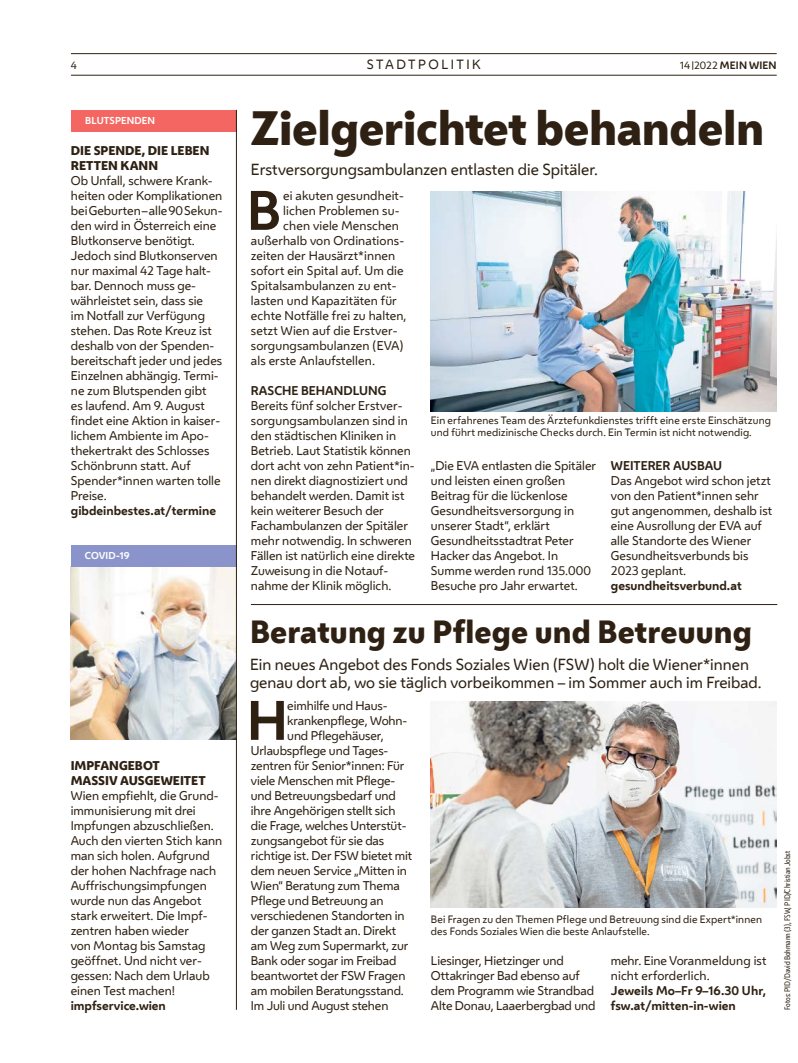
<style>
.page{position:relative;width:798px;height:1063px;background:#fff}
.page>*{position:absolute;margin:0;border:0;box-sizing:border-box;transform-origin:0 0}
.FT_FT_Initial3{font:700 51.88px "Wiener Melange";color:#2e2113}
.HL_Header_36pt{font:800 45px "Wiener Melange";letter-spacing:-.01em;color:#2e2113}
.HL_Header_24pt{font:800 30px "Wiener Melange";letter-spacing:.005em;color:#2e2113}
.HL_VS_12pt{font:15px/18px "Wiener Melange";color:#2e2113}
.t1{font:12.5px "Wiener Melange";color:#2e2113}
.Spalte_Infobox_Spalte_FT{font:11.88px/15px "Wiener Melange";color:#2e2113}
.FT_FT{font:11.88px/15px "Wiener Melange";color:#2e2113}
.FT_FT_Initial3-2{font:11.88px/15px "Wiener Melange";letter-spacing:-.01em;color:#2e2113}
.FT_FT_Initial3-3{font:11.88px "Wiener Melange";letter-spacing:.01em;color:#2e2113}
.FT_FT_Initial3-4{font:700 11.88px/15px "Wiener Melange";color:#2e2113}
.Spalte_Infobox_Spalte_Header{font:800 11.88px/15px "Wiener Melange";color:#2e2113}
.Spalte_Infobox_Spalte_FT-2{font:700 11.88px "Wiener Melange";color:#2e2113}
.FT_Zwischentitel{font:700 11.88px "Wiener Melange";color:#2e2113}
.FT_FT_Info_bold{font:700 11.88px "Wiener Melange";color:#2e2113}
.FT_Bildunterschrift{font:10px/12px "Wiener Melange";letter-spacing:.015em;color:#2e2113}
.t2{font:700 10px "Wiener Melange";letter-spacing:.01em;color:#2e2113}
.Spalte_Infobox_Spalte_Markerl{font:700 9.38px "Wiener Melange";letter-spacing:.01em;color:#fff}
.t3{font:7.5px "Wiener Melange Cd";color:#2e2113}
.s1{font-weight:400}
.s2{font-weight:400;font-size:7.5px}
</style>
<div class="page">
<hr style="left:71px;top:75px;width:705px;height:1px;background:#2e2113">
<hr style="left:71px;top:53px;width:705px;height:1px;background:#2e2113">
<img style="left:71px;top:567px;width:165px;height:173px">
<div style="left:71px;top:110px;width:166px;height:22px;background:#f46661"></div>
<div style="left:71px;top:545px;width:165px;height:22px;background:#8b94ca"></div>
<hr style="left:236px;top:110px;width:1px;height:900px;background:#2e2113">
<img style="left:431px;top:701px;width:345px;height:207px">
<img style="left:431px;top:191px;width:345px;height:221px">
<hr style="left:251px;top:604px;width:526px;height:1px;background:#2e2113">
<p class="FT_Bildunterschrift" style="left:71px;top:59px;width:8px">4</p>
<p class="t1" style="left:366px;top:55px;width:12px">Stadtpolitik</p>
<p class="t2" style="left:679px;top:57px;width:98px"><span class="s1">14</span> <span class="s2">|</span><span class="s1">2022</span> MEIN WIEN</p>
<p class="Spalte_Infobox_Spalte_Markerl" style="left:85px;top:113px;width:71px">BLUTSPENDEN</p>
<h1 class="Spalte_Infobox_Spalte_Header" style="left:71px;top:143px;width:140px">DIE SPENDE, DIE LEBEN<br>RETTEN KANN</h1>
<p class="Spalte_Infobox_Spalte_FT" style="left:71px;top:172px;width:153px">Ob Unfall, schwere Krank&shy;heiten oder Komplikationen bei Geburten – alle 90 Sekun&shy;den wird in Österreich eine<br>Blutkonserve benötigt.<br>Jedoch sind Blutkonserven nur maximal 42 Tage halt&shy;bar. Dennoch muss ge&shy;währleistet sein, dass sie<br>im Notfall zur Verfügung stehen. Das Rote Kreuz ist deshalb von der Spenden&shy;bereitschaft jeder und jedes<br>Einzelnen abhängig. Termi&shy;ne zum Blutspenden gibt<br>es laufend. Am 9. August findet eine Aktion in kaiser&shy;lichem Ambiente im Apo&shy;thekertrakt des Schlosses<br>Schönbrunn statt. Auf<br>Spender*innen warten tolle<br>Preise.</p>
<p class="Spalte_Infobox_Spalte_FT-2" style="left:71px;top:500px;width:146px">gibdeinbestes.at/termine</p>
<p class="Spalte_Infobox_Spalte_Markerl" style="left:85px;top:548px;width:46px">COVID-19</p>
<h1 class="Spalte_Infobox_Spalte_Header" style="left:71px;top:758px;width:91px">IMPFANGEBOT</h1>
<h1 class="Spalte_Infobox_Spalte_Header" style="left:71px;top:773px;width:136px">MASSIV AUSGEWEITET</h1>
<p class="Spalte_Infobox_Spalte_FT" style="left:71px;top:787px;width:153px">Wien empfiehlt, die Grund&shy;immunisierung mit drei<br>Impfungen abzuschließen.<br>Auch den vierten Stich kann man sich holen. Aufgrund der hohen Nachfrage nach<br>Auffrischungsimpfungen wurde nun das Angebot stark erweitert. Die Impf&shy;zentren haben wieder<br>von Montag bis Samstag geöffnet. Und nicht ver&shy;gessen: Nach dem Urlaub einen Test machen!</p>
<p class="Spalte_Infobox_Spalte_FT-2" style="left:71px;top:995px;width:97px">impfservice.wien</p>
<h1 class="HL_Header_36pt" style="left:250px;top:97px;width:515px">Zielgerichtet behandeln</h1>
<p class="HL_VS_12pt" style="left:251px;top:160px;width:348px">Erstversorgungsambulanzen entlasten die Spitäler.</p>
<p class="FT_FT_Initial3" style="left:247px;top:167px;width:35px">B</p>
<p class="FT_FT_Initial3-3" style="left:283px;top:186px;width:122px">ei akuten gesundheit-</p>
<p class="FT_FT_Initial3-3" style="left:283px;top:201px;width:118px">lichen Problemen su-</p>
<p class="FT_FT_Initial3-3" style="left:283px;top:216px;width:117px">chen viele Menschen</p>
<p class="FT_FT_Initial3-3" style="left:251px;top:231px;width:155px">außerhalb von Ordinations-</p>
<p class="FT_FT_Initial3-3" style="left:251px;top:246px;width:146px">zeiten der Hausärzt*innen</p>
<p class="FT_FT_Initial3-3" style="left:251px;top:261px;width:154px">sofort ein Spital auf. Um die</p>
<p class="FT_FT_Initial3-3" style="left:251px;top:276px;width:147px">Spitalsambulanzen zu ent-</p>
<p class="FT_FT_Initial3-3" style="left:251px;top:291px;width:147px">lasten und Kapazitäten für</p>
<p class="FT_FT_Initial3-3" style="left:251px;top:306px;width:157px">echte Notfälle frei zu halten,</p>
<p class="FT_FT_Initial3-3" style="left:251px;top:321px;width:148px">setzt Wien auf die Erstver-</p>
<p class="FT_FT_Initial3-3" style="left:251px;top:336px;width:154px">sorgungsambulanzen (EVA)</p>
<p class="FT_FT_Initial3-3" style="left:251px;top:351px;width:126px">als erste Anlaufstellen.</p>
<p class="FT_Zwischentitel" style="left:251px;top:380px;width:137px">RASCHE BEHANDLUNG</p>
<p class="FT_FT" style="left:251px;top:397px;width:166px">Bereits fünf solcher Erstver&shy;sorgungsambulanzen sind in den städtischen Kliniken in<br>Betrieb. Laut Statistik können dort acht von zehn Patient*in&shy;nen direkt diagnostiziert und behandelt werden. Damit ist kein weiterer Besuch der<br>Fachambulanzen der Spitäler mehr notwendig. In schweren<br>Fällen ist natürlich eine direkte<br>Zuweisung in die Notauf&shy;nahme der Klinik möglich.</p>
<p class="FT_Bildunterschrift" style="left:431px;top:414px;width:341px">Ein erfahrenes Team des Ärztefunkdienstes trifft eine erste Einschätzung und führt medizinische Checks durch. Ein Termin ist nicht notwendig.</p>
<p class="FT_FT" style="left:431px;top:457px;width:167px">„Die EVA entlasten die Spitäler und leisten einen großen<br>Beitrag für die lückenlose<br>Gesundheitsversorgung in unserer Stadt“, erklärt<br>Gesundheitsstadtrat Peter<br>Hacker das Angebot. In<br>Summe werden rund 135.000<br>Besuche pro Jahr erwartet.</p>
<p class="FT_Zwischentitel" style="left:610px;top:455px;width:112px">WEITERER AUSBAU</p>
<p class="FT_FT" style="left:610px;top:472px;width:163px">Das Angebot wird schon jetzt von den Patient*innen sehr gut angenommen, deshalb ist eine Ausrollung der EVA auf alle Standorte des Wiener<br>Gesundheitsverbunds bis<br>2023 geplant.</p>
<p class="FT_FT_Info_bold" style="left:610px;top:575px;width:132px">gesundheitsverbund.at</p>
<h1 class="HL_Header_24pt" style="left:250px;top:611px;width:503px">Beratung zu Pflege und Betreuung</h1>
<p class="HL_VS_12pt" style="left:250px;top:654px;width:513px">Ein neues Angebot des Fonds Soziales Wien (FSW) holt die Wiener*innen genau dort ab, wo sie täglich vorbeikommen – im Sommer auch im Freibad.</p>
<p class="FT_FT_Initial3" style="left:247px;top:677px;width:42px">H</p>
<p class="FT_FT_Initial3-2" style="left:287px;top:697px;width:102px">eimhilfe und Haus-</p>
<p class="FT_FT_Initial3-2" style="left:287px;top:712px;width:121px">krankenpflege, Wohn-</p>
<p class="FT_FT_Initial3-2" style="left:287px;top:727px;width:98px">und Pflegehäuser,</p>
<p class="FT_FT_Initial3-2" style="left:251px;top:742px;width:139px">Urlaubspflege und Tages-</p>
<p class="FT_FT_Initial3-2" style="left:251px;top:757px;width:155px">zentren für Senior*innen: Für</p>
<p class="FT_FT_Initial3-2" style="left:251px;top:772px;width:146px">viele Menschen mit Pflege-</p>
<p class="FT_FT_Initial3-2" style="left:251px;top:787px;width:146px">und Betreuungsbedarf und</p>
<p class="FT_FT_Initial3-2" style="left:251px;top:802px;width:146px">ihre Angehörigen stellt sich</p>
<p class="FT_FT_Initial3-2" style="left:251px;top:817px;width:156px">die Frage, welches Unterstüt-</p>
<p class="FT_FT_Initial3-2" style="left:251px;top:832px;width:135px">zungsangebot für sie das</p>
<p class="FT_FT_Initial3-2" style="left:251px;top:847px;width:163px">richtige ist. Der FSW bietet mit</p>
<p class="FT_FT_Initial3-2" style="left:251px;top:862px;width:158px">dem neuen Service „Mitten in</p>
<p class="FT_FT_Initial3-2" style="left:251px;top:877px;width:150px">Wien“ Beratung zum Thema</p>
<p class="FT_FT_Initial3-2" style="left:251px;top:892px;width:134px">Pflege und Betreuung an</p>
<p class="FT_FT_Initial3-2" style="left:251px;top:907px;width:155px">verschiedenen Standorten in</p>
<p class="FT_FT_Initial3-2" style="left:251px;top:922px;width:147px">der ganzen Stadt an. Direkt</p>
<p class="FT_FT_Initial3-2" style="left:251px;top:937px;width:159px">am Weg zum Supermarkt, zur</p>
<p class="FT_FT_Initial3-2" style="left:251px;top:952px;width:147px">Bank oder sogar im Freibad</p>
<p class="FT_FT_Initial3-2" style="left:251px;top:967px;width:156px">beantwortet der FSW Fragen</p>
<p class="FT_FT_Initial3-2" style="left:251px;top:982px;width:154px">am mobilen Beratungsstand.</p>
<p class="FT_FT_Initial3-2" style="left:251px;top:997px;width:139px">Im Juli und August stehen</p>
<p class="FT_Bildunterschrift" style="left:431px;top:912px;width:332px">Bei Fragen zu den Themen Pflege und Betreuung sind die Expert*innen des Fonds Soziales Wien die beste Anlaufstelle.</p>
<p class="FT_FT_Initial3-2" style="left:431px;top:952px;width:166px">Liesinger, Hietzinger und<br>Ottakringer Bad ebenso auf dem Programm wie Strandbad<br>Alte Donau, Laaerbergbad und</p>
<p class="FT_FT_Initial3-4" style="left:610px;top:952px;width:157px"><span class="s1">mehr. Eine Voranmeldung ist nicht erforderlich.<br></span>Jeweils Mo–Fr 9–16.30 Uhr, fsw.at/mitten-in-wien</p>
<p class="t3" style="left:782px;top:1010px;width:161px;rotate:-90deg">Fotos: PID/David Bohmann (3), FSW, PID/Christian Jobst</p>
</div>
